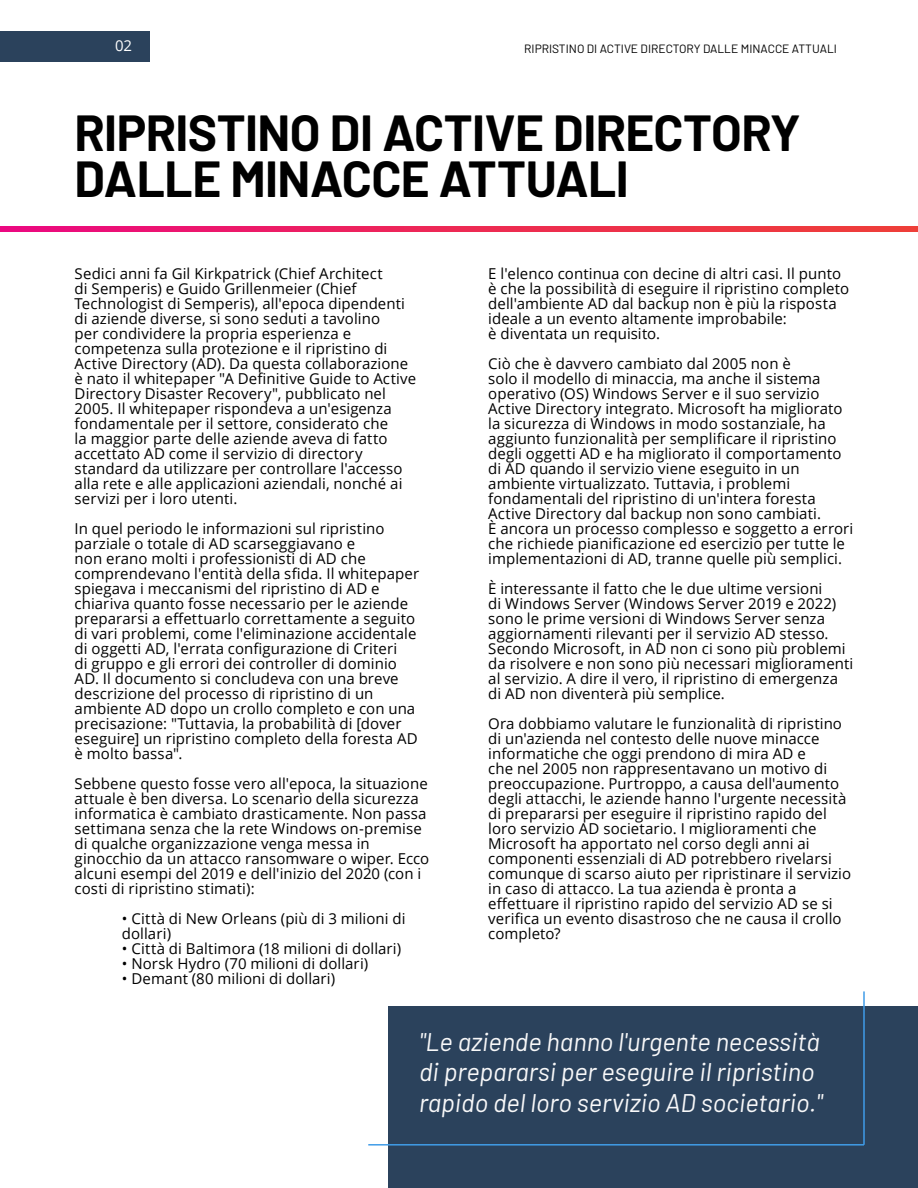
<style>
.page{position:relative;width:918px;height:1188px;background:#fff}
.page>*{position:absolute;margin:0;border:0;box-sizing:border-box;transform-origin:0 0}
.Headline_27_31_Left{font:700 49.5px/46.5px "Barlow";letter-spacing:-.01em;color:#000}
.t1{font:italic 25.5px/30.6px "Barlow";color:#f8f8f9}
.Small_Text_6_10_Full{font:15px/15px "Open Sans";letter-spacing:.005em;color:#000}
.Copy_Text_08_14_Full{font:15px/15px "Open Sans";letter-spacing:.005em;color:#000}
.t2{font:15px "Open Sans";color:#fff}
.t3{font:12px "Barlow";color:#000}
</style>
<div class="page">
<div style="left:388px;top:1007px;width:530px;height:181px;background:#2b425c"></div>
<div style="left:0;top:32px;width:149px;height:30px;background:#2b425c"></div>
<svg style="left:0;top:227px;width:918px;height:4px;background:#ec2658"></svg>
<hr style="left:863px;top:991px;width:2px;height:154px;background:#409ce8">
<hr style="left:368px;top:1144px;width:496px;height:2px;background:#409ce8">
<p class="t2" style="left:115px;top:35px;width:19px">02</p>
<p class="t3" style="left:524px;top:39px;width:314px">RIPRISTINO DI ACTIVE DIRECTORY DALLE MINACCE ATTUALI</p>
<p class="Headline_27_31_Left" style="left:75px;top:106px;width:728px">RIPRISTINO DI ACTIVE DIRECTORY<br>DALLE MINACCE ATTUALI</p>
<p class="Copy_Text_08_14_Full" style="left:75px;top:266px;width:343px">Sedici anni fa Gil Kirkpatrick (Chief Architect<br>di Semperis) e Guido Grillenmeier (Chief Technologist di Semperis), all'epoca dipendenti di aziende diverse, si sono seduti a tavolino<br>per condividere la propria esperienza e competenza sulla protezione e il ripristino di Active Directory (AD). Da questa collaborazione è nato il whitepaper "A Definitive Guide to Active Directory Disaster Recovery", pubblicato nel 2005. Il whitepaper rispondeva a un'esigenza fondamentale per il settore, considerato che<br>la maggior parte delle aziende aveva di fatto accettato AD come il servizio di directory standard da utilizzare per controllare l'accesso alla rete e alle applicazioni aziendali, nonché ai servizi per i loro utenti.</p>
<p class="Copy_Text_08_14_Full" style="left:75px;top:521px;width:346px">In quel periodo le informazioni sul ripristino parziale o totale di AD scarseggiavano e<br>non erano molti i professionisti di AD che comprendevano l'entità della sfida. Il whitepaper spiegava i meccanismi del ripristino di AD e chiariva quanto fosse necessario per le aziende prepararsi a effettuarlo correttamente a seguito di vari problemi, come l'eliminazione accidentale di oggetti AD, l'errata configurazione di Criteri<br>di gruppo e gli errori dei controller di dominio AD. Il documento si concludeva con una breve descrizione del processo di ripristino di un ambiente AD dopo un crollo completo e con una precisazione: "Tuttavia, la probabilità di [dover eseguire] un ripristino completo della foresta AD è molto bassa".</p>
<p class="Copy_Text_08_14_Full" style="left:75px;top:776px;width:356px">Sebbene questo fosse vero all'epoca, la situazione attuale è ben diversa. Lo scenario della sicurezza informatica è cambiato drasticamente. Non passa settimana senza che la rete Windows on-premise di qualche organizzazione venga messa in ginocchio da un attacco ransomware o wiper. Ecco alcuni esempi del 2019 e dell'inizio del 2020 (con i costi di ripristino stimati):</p>
<p class="Small_Text_6_10_Full" style="left:122px;top:911px;width:285px">• Città di New Orleans (più di 3 milioni di dollari)</p>
<p class="Small_Text_6_10_Full" style="left:122px;top:941px;width:281px">• Città di Baltimora (18 milioni di dollari)</p>
<p class="Small_Text_6_10_Full" style="left:122px;top:956px;width:248px">• Norsk Hydro (70 milioni di dollari)</p>
<p class="Small_Text_6_10_Full" style="left:122px;top:971px;width:215px">• Demant (80 milioni di dollari)</p>
<p class="Small_Text_6_10_Full" style="left:488px;top:266px;width:362px">E l'elenco continua con decine di altri casi. Il punto è che la possibilità di eseguire il ripristino completo dell'ambiente AD dal backup non è più la risposta ideale a un evento altamente improbabile:<br>è diventata un requisito.</p>
<p class="Small_Text_6_10_Full" style="left:488px;top:356px;width:367px">Ciò che è davvero cambiato dal 2005 non è<br>solo il modello di minaccia, ma anche il sistema operativo (OS) Windows Server e il suo servizio Active Directory integrato. Microsoft ha migliorato la sicurezza di Windows in modo sostanziale, ha aggiunto funzionalità per semplificare il ripristino degli oggetti AD e ha migliorato il comportamento di AD quando il servizio viene eseguito in un ambiente virtualizzato. Tuttavia, i problemi fondamentali del ripristino di un'intera foresta Active Directory dal backup non sono cambiati.<br>È ancora un processo complesso e soggetto a errori che richiede pianificazione ed esercizio per tutte le implementazioni di AD, tranne quelle più semplici.</p>
<p class="Small_Text_6_10_Full" style="left:488px;top:581px;width:367px">È interessante il fatto che le due ultime versioni<br>di Windows Server (Windows Server 2019 e 2022) sono le prime versioni di Windows Server senza aggiornamenti rilevanti per il servizio AD stesso.<br>Secondo Microsoft, in AD non ci sono più problemi da risolvere e non sono più necessari miglioramenti al servizio. A dire il vero, il ripristino di emergenza di AD non diventerà più semplice.</p>
<p class="Small_Text_6_10_Full" style="left:488px;top:716px;width:364px">Ora dobbiamo valutare le funzionalità di ripristino di un'azienda nel contesto delle nuove minacce informatiche che oggi prendono di mira AD e<br>che nel 2005 non rappresentavano un motivo di preoccupazione. Purtroppo, a causa dell'aumento degli attacchi, le aziende hanno l'urgente necessità di prepararsi per eseguire il ripristino rapido del loro servizio AD societario. I miglioramenti che Microsoft ha apportato nel corso degli anni ai componenti essenziali di AD potrebbero rivelarsi comunque di scarso aiuto per ripristinare il servizio in caso di attacco. La tua azienda è pronta a effettuare il ripristino rapido del servizio AD se si verifica un evento disastroso che ne causa il crollo completo?</p>
<p class="t1" style="left:419px;top:1024px;width:405px">"Le aziende hanno l'urgente necessità di prepararsi per eseguire il ripristino rapido del loro servizio AD societario."</p>
</div>
